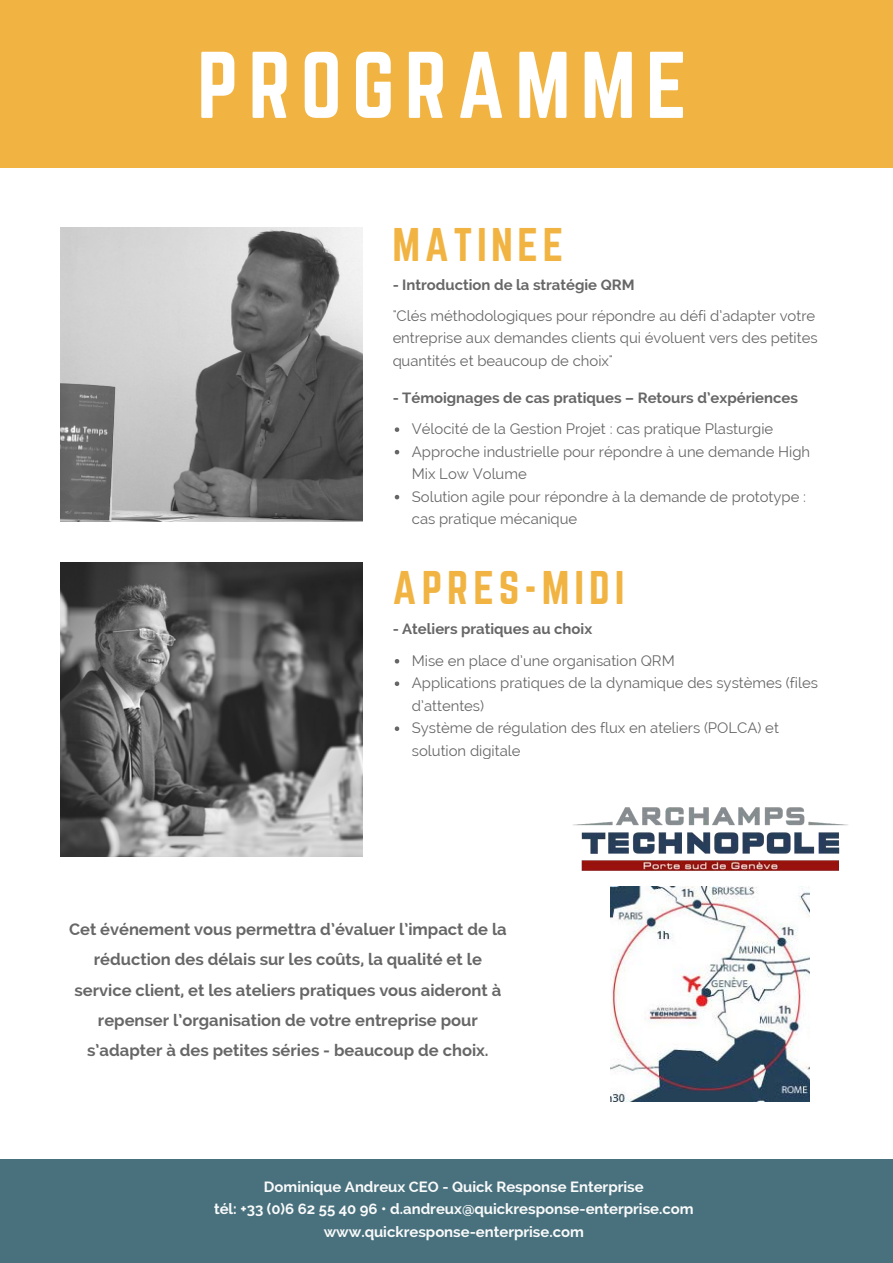
<style>
.page{position:relative;width:893px;height:1263px;background:#fff}
.page>*{position:absolute;margin:0;border:0;box-sizing:border-box;transform-origin:0 0}
.t1{font:82.65px "Norwester";letter-spacing:.12em;color:#fff}
.t2{font:41.25px "Norwester";letter-spacing:.12em;color:#f1b443}
.t3{font:700 16.5px/30.3px "Raleway";color:#000;text-align:center}
.t4{font:14.85px/22.5px "Raleway";color:#000}
.t5{font:700 14.85px/22.5px "Raleway";color:#fff;text-align:center}
.t6{font:700 14.85px "Raleway";color:#000}
</style>
<div class="page">
<div style="left:0;top:0;width:892px;height:167px;background:#f1b443"></div>
<div style="left:0;top:1159px;width:892px;height:103px;background:#49717d"></div>
<img style="left:61px;top:227px;width:301px;height:295px">
<img style="left:61px;top:562px;width:301px;height:295px">
<svg style="left:395px;top:659px;width:4px;height:4px"></svg>
<svg style="left:395px;top:681px;width:4px;height:5px"></svg>
<svg style="left:395px;top:726px;width:4px;height:5px"></svg>
<svg style="left:395px;top:427px;width:4px;height:5px"></svg>
<svg style="left:395px;top:450px;width:4px;height:4px"></svg>
<svg style="left:395px;top:495px;width:4px;height:4px"></svg>
<img style="left:573px;top:807px;width:275px;height:88px">
<img style="left:610px;top:887px;width:199px;height:215px">
<h1 class="t1" style="left:197px;top:46px;width:491px">PROGRAMME</h1>
<h2 class="t2" style="left:392px;top:225px;width:172px">MATINEE</h2>
<p class="t6" style="left:392px;top:277px;width:244px">- Introduction de la stratégie QRM</p>
<p class="t4" style="left:392px;top:304px;width:426px">"Clés méthodologiques pour répondre au défi d’adapter votre entreprise aux demandes clients qui évoluent vers des petites quantités et beaucoup de choix"</p>
<p class="t6" style="left:392px;top:389px;width:407px">- Témoignages de cas pratiques – Retours d’expériences</p>
<p class="t4" style="left:412px;top:418px;width:400px">Vélocité de la Gestion Projet : cas pratique Plasturgie Approche industrielle pour répondre à une demande High Mix Low Volume<br>Solution agile pour répondre à la demande de prototype : cas pratique mécanique</p>
<h2 class="t2" style="left:392px;top:568px;width:233px">APRES-MIDI</h2>
<p class="t6" style="left:392px;top:620px;width:201px">- Ateliers pratiques au choix</p>
<p class="t4" style="left:412px;top:649px;width:407px">Mise en place d’une organisation QRM<br>Applications pratiques de la dynamique des systèmes (files d’attentes)<br>Système de régulation des flux en ateliers (POLCA) et solution digitale</p>
<p class="t3" style="left:69px;top:914px;width:439px">Cet événement vous permettra d’évaluer l’impact de la réduction des délais sur les coûts, la qualité et le service client, et les ateliers pratiques vous aideront à repenser l’organisation de votre entreprise pour s’adapter à des petites séries - beaucoup de choix.</p>
<p class="t5" style="left:214px;top:1175px;width:481px">Dominique Andreux CEO - Quick Response Enterprise<br>tél: +33 (0)6 62 55 40 96 • d.andreux@quickresponse-enterprise.com www.quickresponse-enterprise.com</p>
</div>
